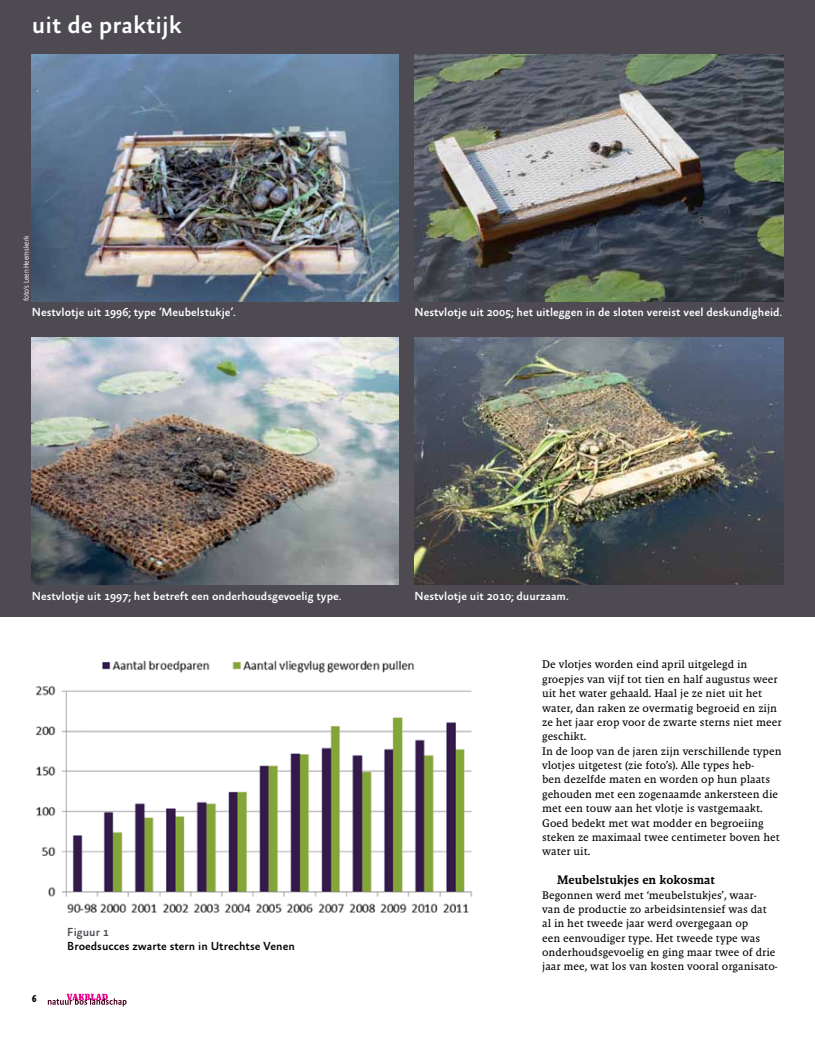
<style>
.page{position:relative;width:815px;height:1046px;background:#fff}
.page>*{position:absolute;margin:0;border:0;box-sizing:border-box;transform-origin:0 0}
.t1{font:500 25px "Absara Sans TF";color:#fff}
.t2{font:12.5px "Malaga Med";color:#000}
.t3{font:500 11.88px "Absara Sans";color:#fff}
.t4{font:500 11.88px "Absara Sans";color:#000}
.t5{font:500 11.88px "Absara Sans";color:#4d4a52}
.t6{font:11.25px/14.4px "Malaga Reg";color:#000}
.t7{font:500 10.38px "Absara Sans TF Head";color:#000}
.t8{font:300 7.5px "Absara Sans LF Head";color:#fff}
</style>
<div class="page">
<svg style="left:48px;top:993px;width:79px;height:13px"></svg>
<div style="left:0;top:53px;width:815px;height:564px;background:#4d4a52"></div>
<img style="left:32px;top:54px;width:367px;height:247px">
<img style="left:32px;top:337px;width:367px;height:247px">
<img style="left:415px;top:54px;width:368px;height:247px">
<img style="left:415px;top:337px;width:368px;height:247px">
<img style="left:35px;top:660px;width:438px;height:253px">
<div style="left:0;top:0;width:815px;height:53px;background:#4d4a52"></div>
<h1 class="t1" style="left:32px;top:11px;width:151px">uit de praktijk</h1>
<p class="t8" style="left:22px;top:301px;width:67px;rotate:-90deg">foto’s Leen Heemskerk</p>
<p class="t3" style="left:32px;top:306px;width:206px">Nestvlotje uit 1996; type ‘Meubelstukje’.</p>
<p class="t3" style="left:415px;top:306px;width:369px">Nestvlotje uit 2005; het uitleggen in de sloten vereist veel deskundigheid.</p>
<p class="t3" style="left:32px;top:589px;width:311px">Nestvlotje uit 1997; het betreft een onderhoudsgevoelig type.</p>
<p class="t7" style="left:32px;top:991px;width:6px">6</p>
<p class="t5" style="left:67px;top:926px;width:43px">Figuur 1</p>
<p class="t4" style="left:67px;top:939px;width:229px">Broedsucces zwarte stern in Utrechtse Venen</p>
<p class="t3" style="left:415px;top:589px;width:156px">Nestvlotje uit 2010; duurzaam.</p>
<p class="t6" style="left:542px;top:657px;width:241px">De vlotjes worden eind april uitgelegd in groepjes van vijf tot tien en half augustus weer uit het water gehaald. Haal je ze niet uit het water, dan raken ze overmatig begroeid en zijn ze het jaar erop voor de zwarte sterns niet meer geschikt.<br>In de loop van de jaren zijn verschillende typen vlotjes uitgetest (zie foto’s). Alle types heb-<br>ben dezelfde maten en worden op hun plaats gehouden met een zogenaamde ankersteen die met een touw aan het vlotje is vastgemaakt.<br>Goed bedekt met wat modder en begroeiing steken ze maximaal twee centimeter boven het water uit.</p>
<p class="t2" style="left:557px;top:872px;width:159px">Meubelstukjes en kokosmat</p>
<p class="t6" style="left:542px;top:887px;width:237px">Begonnen werd met ‘meubelstukjes’, waar-<br>van de productie zo arbeidsintensief was dat al in het tweede jaar werd overgegaan op<br>een eenvoudiger type. Het tweede type was onderhoudsgevoelig en ging maar twee of drie jaar mee, wat los van kosten vooral organisato-</p>
</div>
